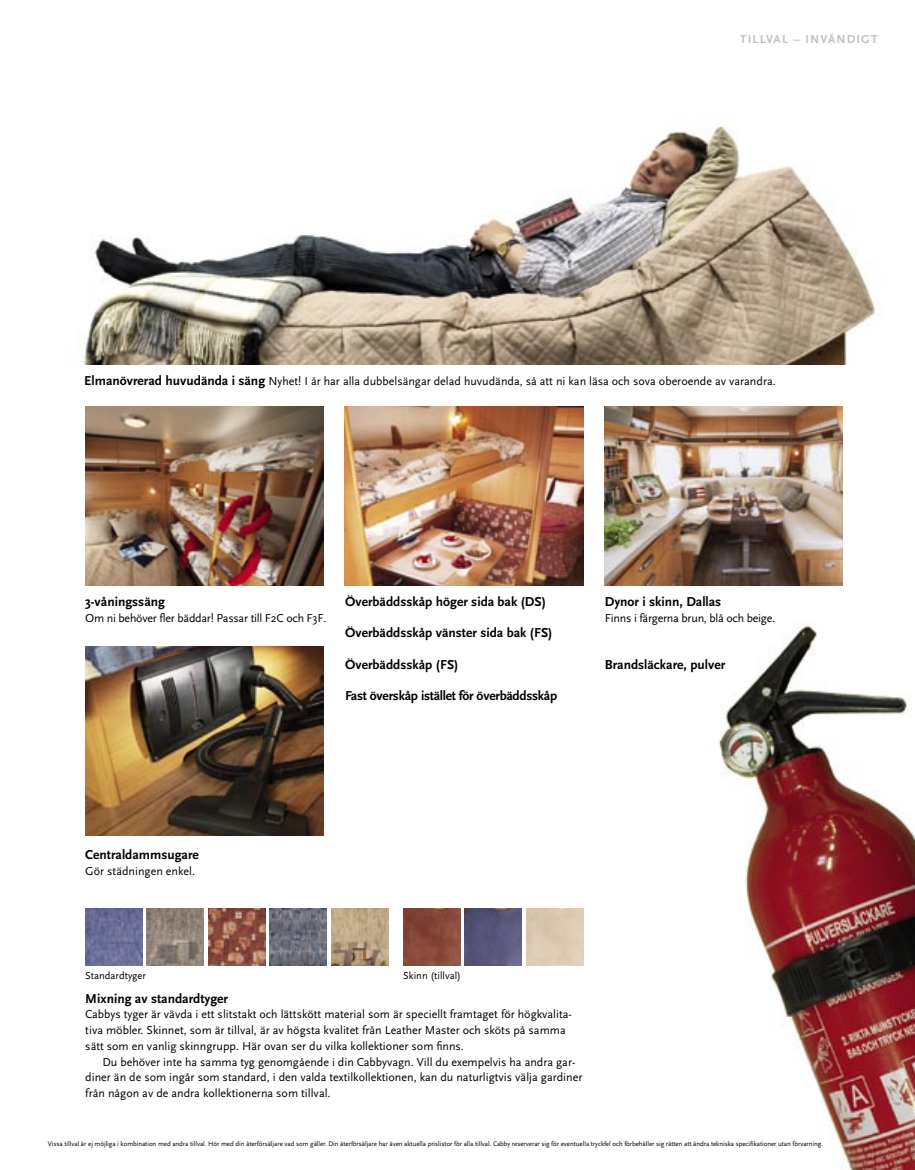
<style>
.page{position:relative;width:915px;height:1170px;background:#fff}
.page>*{position:absolute;margin:0;border:0;box-sizing:border-box;transform-origin:0 0}
.t1{font:700 13.5px "Scala Sans";color:#000}
.t2{font:700 13.5px "Scala Sans";letter-spacing:-.02em;color:#000}
.t3{font:12px/15.8px "Scala Sans";color:#000}
.t4{font:12px "Scala Sans";letter-spacing:-.02em;color:#000}
.t5{font:700 12px "Scala Sans";letter-spacing:.1em;color:#c0c0c0}
.t6{font:10.5px "Scala Sans";color:#000}
.t7{font:6.9px "Scala Sans";letter-spacing:-.01em;color:#000}
.s1{font-weight:700;font-size:13.5px}
</style>
<div class="page">
<img style="left:719px;top:624px;width:195px;height:545px">
<img style="left:85px;top:406px;width:238px;height:179px">
<img style="left:85px;top:646px;width:238px;height:189px">
<img style="left:147px;top:908px;width:57px;height:57px">
<img style="left:85px;top:908px;width:57px;height:57px">
<img style="left:208px;top:908px;width:57px;height:57px">
<img style="left:270px;top:908px;width:57px;height:57px">
<img style="left:403px;top:908px;width:57px;height:57px">
<img style="left:331px;top:908px;width:57px;height:57px">
<img style="left:464px;top:908px;width:57px;height:57px">
<img style="left:604px;top:406px;width:238px;height:179px">
<img style="left:344px;top:406px;width:239px;height:179px">
<img style="left:83px;top:125px;width:793px;height:239px">
<p class="t5" style="left:739px;top:32px;width:139px">TILLVAL – INVÄNDIGT</p>
<p class="t3" style="left:84px;top:373px;width:692px"><span class="s1">Elmanövrerad huvudända i säng</span> Nyhet! I år har alla dubbelsängar delad huvudända, så att ni kan läsa och sova oberoende av varandra.</p>
<p class="t1" style="left:85px;top:594px;width:81px">3-våningssäng</p>
<p class="t4" style="left:85px;top:611px;width:243px">Om ni behöver fler bäddar! Passar till F2C och F3F.</p>
<p class="t1" style="left:345px;top:594px;width:202px">Överbäddsskåp höger sida bak (DS)</p>
<p class="t1" style="left:345px;top:625px;width:209px">Överbäddsskåp vänster sida bak (FS)</p>
<p class="t1" style="left:345px;top:657px;width:115px">Överbäddsskåp (FS)</p>
<p class="t2" style="left:345px;top:688px;width:214px">Fast överskåp istället för överbäddsskåp</p>
<p class="t1" style="left:604px;top:594px;width:118px">Dynor i skinn, Dallas</p>
<p class="t4" style="left:604px;top:611px;width:172px">Finns i färgerna brun, blå och beige.</p>
<p class="t1" style="left:604px;top:657px;width:122px">Brandsläckare, pulver</p>
<p class="t1" style="left:85px;top:847px;width:115px">Centraldammsugare</p>
<p class="t3" style="left:85px;top:863px;width:111px">Gör städningen enkel.</p>
<p class="t6" style="left:85px;top:969px;width:62px">Standardtyger</p>
<p class="t6" style="left:403px;top:970px;width:59px">Skinn (tillval)</p>
<p class="t1" style="left:85px;top:990px;width:144px">Mixning av standardtyger</p>
<p class="t3" style="left:85px;top:1006px;width:488px">Cabbys tyger är vävda i ett slitstakt och lättskött material som är speciellt framtaget för högkvalita&shy;tiva möbler. Skinnet, som är tillval, är av högsta kvalitet från Leather Master och sköts på samma sätt som en vanlig skinngrupp. Här ovan ser du vilka kollektioner som finns.</p>
<p class="t3" style="left:85px;top:1053px;width:498px;text-indent:17px">Du behöver inte ha samma tyg genomgående i din Cabbyvagn. Vill du exempelvis ha andra gar&shy;diner än de som ingår som standard, i den valda textilkollektionen, kan du naturligtvis välja gardiner från någon av de andra kollektionerna som tillval.</p>
<p class="t7" style="left:48px;top:1139px;width:776px">Vissa tillval är ej möjliga i kombination med andra tillval. Hör med din återförsäljare vad som gäller. Din återförsäljare har även aktuella prislistor för alla tillval. Cabby reserverar sig för eventuella tryckfel och förbehåller sig rätten att ändra tekniska specifikationer utan förvarning.</p>
</div>
